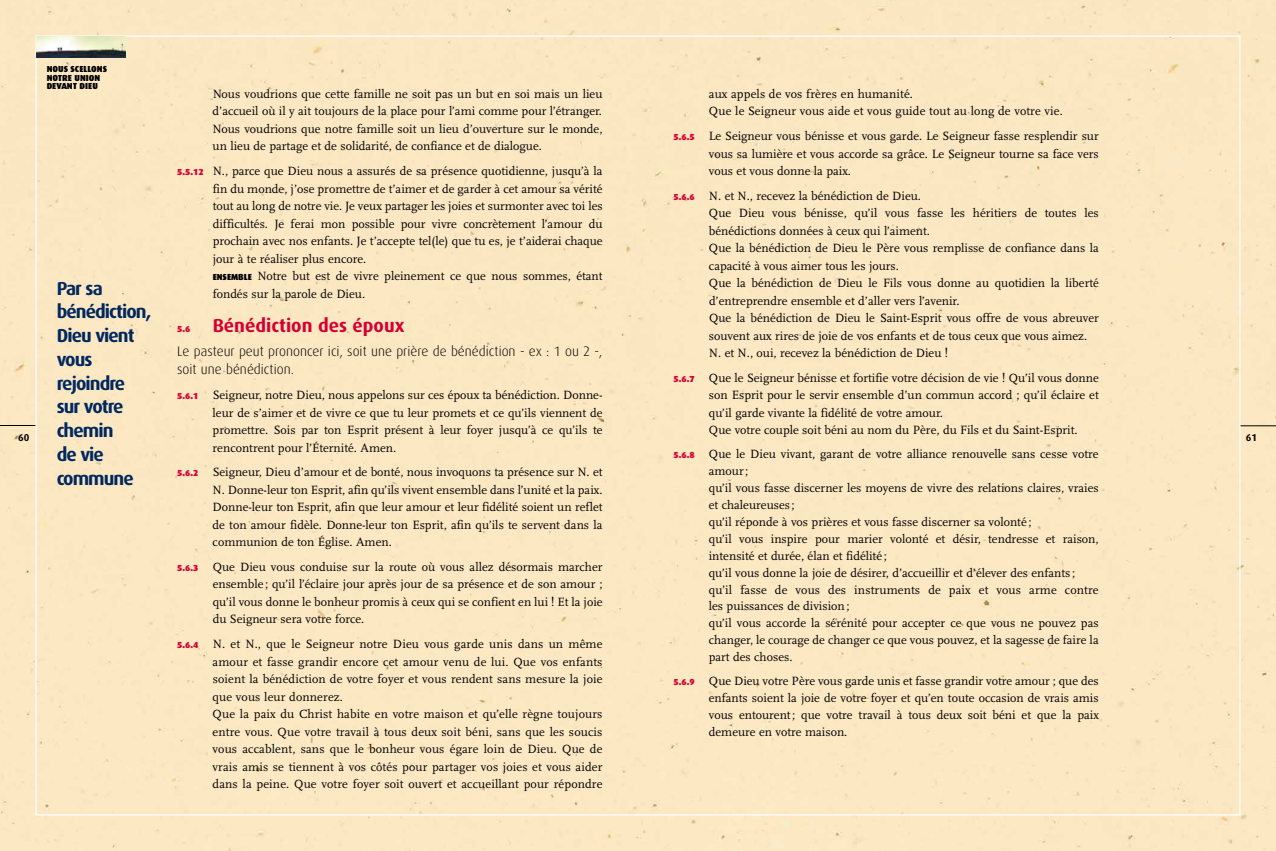
<style>
.page{position:relative;width:1276px;height:851px;background:#fff}
.page>*{position:absolute;margin:0;border:0;box-sizing:border-box;transform-origin:0 0}
.t1{font:700 18.75px/23.8px "Dax";letter-spacing:-.05em;color:#00285f}
.t2{font:700 18.75px "Dax";color:#d40032}
.t3{font:300 13.75px/18.6px "Dax";color:#000}
.t4{font:12.5px/17.5px "Scala";color:#000}
.t5{font:700 10px "Dax";color:#000}
.t6{font:900 8.75px/8.8px "Dax";color:#000}
.s1{font-family:"Dax";font-weight:900;font-size:8.75px;color:#d40032}
.s2{font-family:"Dax";font-weight:900;font-size:8.75px}
.s3{font-weight:900;font-size:8.75px}
</style>
<div class="page">
<div style="left:0;top:0;width:1276px;height:850px;background:#fce8c3"></div>
<hr style="left:1240px;top:425px;width:36px;height:1px;background:#000">
<hr style="left:0;top:425px;width:35px;height:1px;background:#000">
<img style="left:37px;top:37px;width:88px;height:21px">
<p class="t6" style="left:57px;top:60px;width:60px">INTRODUCTION</p>
<p class="t6" style="left:47px;top:65px;width:62px">NOUS SCELLONS<br>NOTRE UNION<br>DEVANT DIEU</p>
<p class="t5" style="left:18px;top:431px;width:13px">60</p>
<h1 class="t1" style="left:57px;top:276px;width:96px">Par sa bénédiction,<br>Dieu vient vous rejoindre sur votre chemin<br>de vie commune</h1>
<p class="t4" style="left:213px;top:85px;width:391px;text-align:justify">Nous voudrions que cette famille ne soit pas un but en soi mais un lieu d’accueil où il y ait toujours de la place pour l’ami comme pour l’étranger.<br>Nous voudrions que notre famille soit un lieu d’ouverture sur le monde, un lieu de partage et de solidarité, de confiance et de dialogue.</p>
<p class="t4" style="left:213px;top:162px;width:391px;text-indent:-35px"><span class="s1">5.5.12</span> N., parce que Dieu nous a assurés de sa présence quotidienne, jusqu’à la fin du monde, j’ose promettre de t’aimer et de garder à cet amour sa vérité tout au long de notre vie. Je veux partager les joies et surmonter avec toi les difficultés. Je ferai mon possible pour vivre concrètement l’amour du prochain avec nos enfants. Je t’accepte tel(le) que tu es, je t’aiderai chaque jour à te réaliser plus encore.<br><span class="s2">ENSEMBLE</span> Notre but est de vivre pleinement ce que nous sommes, étant fondés sur la parole de Dieu.</p>
<h1 class="t2" style="left:177px;top:315px;width:229px"><span class="s3">5.6</span> Bénédiction des époux</h1>
<p class="t3" style="left:177px;top:342px;width:427px">Le pasteur peut prononcer ici, soit une prière de bénédiction - ex : 1 ou 2 -, soit une bénédiction.</p>
<p class="t4" style="left:213px;top:386px;width:391px;text-align:justify;text-indent:-35px"><span class="s1">5.6.1</span> Seigneur, notre Dieu, nous appelons sur ces époux ta bénédiction. Donne&shy;leur de s’aimer et de vivre ce que tu leur promets et ce qu’ils viennent de promettre. Sois par ton Esprit présent à leur foyer jusqu’à ce qu’ils te rencontrent pour l’Éternité. Amen.</p>
<p class="t4" style="left:213px;top:463px;width:391px;text-align:justify;text-indent:-35px"><span class="s1">5.6.2</span> Seigneur, Dieu d’amour et de bonté, nous invoquons ta présence sur N. et N. Donne-leur ton Esprit, afin qu’ils vivent ensemble dans l’unité et la paix.<br>Donne-leur ton Esprit, afin que leur amour et leur fidélité soient un reflet de ton amour fidèle. Donne-leur ton Esprit, afin qu’ils te servent dans la communion de ton Église. Amen.</p>
<p class="t4" style="left:213px;top:558px;width:391px;text-align:justify;text-indent:-35px"><span class="s1">5.6.3</span> Que Dieu vous conduise sur la route où vous allez désormais marcher ensemble; qu’il l’éclaire jour après jour de sa présence et de son amour ; qu’il vous donne le bonheur promis à ceux qui se confient en lui ! Et la joie du Seigneur sera votre force.</p>
<p class="t4" style="left:213px;top:635px;width:391px;text-indent:-35px"><span class="s1">5.6.4</span> N. et N., que le Seigneur notre Dieu vous garde unis dans un même amour et fasse grandir encore cet amour venu de lui. Que vos enfants soient la bénédiction de votre foyer et vous rendent sans mesure la joie que vous leur donnerez.<br>Que la paix du Christ habite en votre maison et qu’elle règne toujours entre vous. Que votre travail à tous deux soit béni, sans que les soucis vous accablent, sans que le bonheur vous égare loin de Dieu. Que de vrais amis se tiennent à vos côtés pour partager vos joies et vous aider dans la peine. Que votre foyer soit ouvert et accueillant pour répondre</p>
<p class="t4" style="left:709px;top:85px;width:355px">aux appels de vos frères en humanité.<br>Que le Seigneur vous aide et vous guide tout au long de votre vie.</p>
<p class="t4" style="left:709px;top:127px;width:391px;text-align:justify;text-indent:-35px"><span class="s1">5.6.5</span> Le Seigneur vous bénisse et vous garde. Le Seigneur fasse resplendir sur vous sa lumière et vous accorde sa grâce. Le Seigneur tourne sa face vers vous et vous donne la paix.</p>
<p class="t4" style="left:709px;top:187px;width:391px;text-indent:-35px"><span class="s1">5.6.6</span> N. et N., recevez la bénédiction de Dieu.<br>Que Dieu vous bénisse, qu’il vous fasse les héritiers de toutes les bénédictions données à ceux qui l’aiment.<br>Que la bénédiction de Dieu le Père vous remplisse de confiance dans la capacité à vous aimer tous les jours.<br>Que la bénédiction de Dieu le Fils vous donne au quotidien la liberté d’entreprendre ensemble et d’aller vers l’avenir.<br>Que la bénédiction de Dieu le Saint-Esprit vous offre de vous abreuver souvent aux rires de joie de vos enfants et de tous ceux que vous aimez.<br>N. et N., oui, recevez la bénédiction de Dieu !</p>
<p class="t4" style="left:709px;top:369px;width:391px;text-indent:-35px"><span class="s1">5.6.7</span> Que le Seigneur bénisse et fortifie votre décision de vie ! Qu’il vous donne son Esprit pour le servir ensemble d’un commun accord ; qu’il éclaire et qu’il garde vivante la fidélité de votre amour.<br>Que votre couple soit béni au nom du Père, du Fils et du Saint-Esprit.</p>
<p class="t4" style="left:709px;top:446px;width:391px;line-height:16.9px;text-indent:-35px"><span class="s1">5.6.8</span> Que le Dieu vivant, garant de votre alliance renouvelle sans cesse votre amour;<br>qu’il vous fasse discerner les moyens de vivre des relations claires, vraies et chaleureuses;<br>qu’il réponde à vos prières et vous fasse discerner sa volonté;<br>qu’il vous inspire pour marier volonté et désir, tendresse et raison, intensité et durée, élan et fidélité;<br>qu’il vous donne la joie de désirer, d’accueillir et d’élever des enfants; qu’il fasse de vous des instruments de paix et vous arme contre les puissances de division;<br>qu’il vous accorde la sérénité pour accepter ce que vous ne pouvez pas changer, le courage de changer ce que vous pouvez, et la sagesse de faire la part des choses.</p>
<p class="t4" style="left:709px;top:672px;width:391px;line-height:16.9px;text-align:justify;text-indent:-35px"><span class="s1">5.6.9</span> Que Dieu votre Père vous garde unis et fasse grandir votre amour ; que des enfants soient la joie de votre foyer et qu’en toute occasion de vrais amis vous entourent; que votre travail à tous deux soit béni et que la paix demeure en votre maison.</p>
<p class="t5" style="left:1245px;top:431px;width:13px">61</p>
</div>
